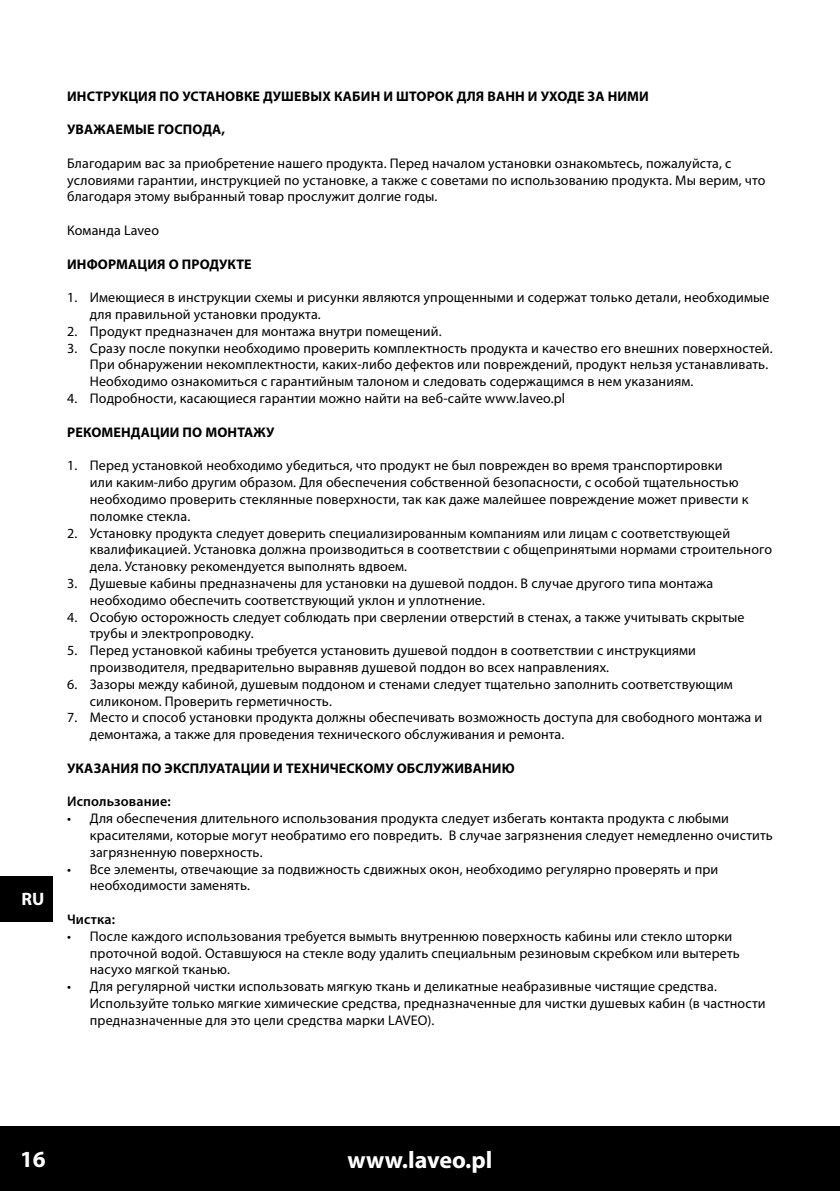
<style>
.page{position:relative;width:840px;height:1191px;background:#fff}
.page>*{position:absolute;margin:0;border:0;box-sizing:border-box;transform-origin:0 0}
.t1{font:700 24px "Myriad Pro";color:#fff}
.t2{font:700 23.2px "Myriad Pro";color:#fff}
.t3{font:700 18px "Myriad Pro";color:#fff}
.t4{font:14px/16.8px "Myriad Pro";letter-spacing:.01em;color:#000}
.t5{font:700 14px "Myriad Pro";letter-spacing:.01em;color:#000}
.t6{font:600 14px "Myriad Pro";letter-spacing:.01em;color:#000}
</style>
<div class="page">
<div style="left:0;top:1125px;width:839px;height:66px;background:#000"></div>
<div style="left:0;top:876px;width:52px;height:46px;background:#000"></div>
<p class="t3" style="left:22px;top:887px;width:24px">RU</p>
<p class="t5" style="left:67px;top:87px;width:583px">ИНСТРУКЦИЯ ПО УСТАНОВКЕ ДУШЕВЫХ КАБИН И ШТОРОК ДЛЯ ВАНН И УХОДЕ ЗА НИМИ</p>
<p class="t5" style="left:67px;top:120px;width:159px">УВАЖАЕМЫЕ ГОСПОДА,</p>
<p class="t4" style="left:67px;top:154px;width:699px">Благодарим вас за приобретение нашего продукта. Перед началом установки ознакомьтесь, пожалуйста, с условиями гарантии, инструкцией по установке, а также с советами по использованию продукта. Мы верим, что благодаря этому выбранный товар прослужит долгие годы.</p>
<p class="t4" style="left:67px;top:222px;width:93px">Команда Laveo</p>
<p class="t5" style="left:67px;top:255px;width:186px">ИНФОРМАЦИЯ О ПРОДУКТЕ</p>
<p class="t4" style="left:90px;top:289px;width:681px;text-indent:-23px">1. Имеющиеся в инструкции схемы и рисунки являются упрощенными и содержат только детали, необходимые для правильной установки продукта.</p>
<p class="t4" style="left:67px;top:322px;width:376px">2. Продукт предназначен для монтажа внутри помещений.</p>
<p class="t4" style="left:90px;top:339px;width:684px;text-indent:-23px">3. Сразу после покупки необходимо проверить комплектность продукта и качество его внешних поверхностей.<br>При обнаружении некомплектности, каких-либо дефектов или повреждений, продукт нельзя устанавливать.<br>Необходимо ознакомиться с гарантийным талоном и следовать содержащимся в нем указаниям.</p>
<p class="t4" style="left:67px;top:390px;width:499px">4. Подробности, касающиеся гарантии можно найти на веб-сайте www.laveo.pl</p>
<p class="t5" style="left:67px;top:423px;width:209px">РЕКОМЕНДАЦИИ ПО МОНТАЖУ</p>
<p class="t4" style="left:90px;top:457px;width:659px;text-indent:-23px">1. Перед установкой необходимо убедиться, что продукт не был поврежден во время транспортировки или каким-либо другим образом. Для обеспечения собственной безопасности, с особой тщательностью необходимо проверить стеклянные поверхности, так как даже малейшее повреждение может привести к поломке стекла.</p>
<p class="t4" style="left:90px;top:524px;width:683px;text-indent:-23px">2. Установку продукта следует доверить специализированным компаниям или лицам с соответствующей квалификацией. Установка должна производиться в соответствии с общепринятыми нормами строительного дела. Установку рекомендуется выполнять вдвоем.</p>
<p class="t4" style="left:90px;top:574px;width:624px;text-indent:-23px">3. Душевые кабины предназначены для установки на душевой поддон. В случае другого типа монтажа необходимо обеспечить соответствующий уклон и уплотнение.</p>
<p class="t4" style="left:90px;top:608px;width:655px;text-indent:-23px">4. Особую осторожность следует соблюдать при сверлении отверстий в стенах, а также учитывать скрытые трубы и электропроводку.</p>
<p class="t4" style="left:90px;top:642px;width:607px;text-indent:-23px">5. Перед установкой кабины требуется установить душевой поддон в соответствии с инструкциями производителя, предварительно выравняв душевой поддон во всех направлениях.</p>
<p class="t4" style="left:90px;top:675px;width:644px;text-indent:-23px">6. Зазоры между кабиной, душевым поддоном и стенами следует тщательно заполнить соответствующим силиконом. Проверить герметичность.</p>
<p class="t4" style="left:90px;top:709px;width:673px;text-indent:-23px">7. Место и способ установки продукта должны обеспечивать возможность доступа для свободного монтажа и демонтажа, а также для проведения технического обслуживания и ремонта.</p>
<p class="t5" style="left:67px;top:759px;width:448px">УКАЗАНИЯ ПО ЭКСПЛУАТАЦИИ И ТЕХНИЧЕСКОМУ ОБСЛУЖИВАНИЮ</p>
<p class="t6" style="left:67px;top:792px;width:105px">Использование:</p>
<p class="t4" style="left:90px;top:810px;width:684px;text-indent:-23px">• Для обеспечения длительного использования продукта следует избегать контакта продукта с любыми красителями, которые могут необратимо его повредить. В случае загрязнения следует немедленно очистить загрязненную поверхность.</p>
<p class="t4" style="left:90px;top:860px;width:629px;text-indent:-23px">• Все элементы, отвечающие за подвижность сдвижных окон, необходимо регулярно проверять и при необходимости заменять.</p>
<p class="t6" style="left:67px;top:910px;width:49px">Чистка:</p>
<p class="t4" style="left:90px;top:927px;width:651px;text-indent:-23px">• После каждого использования требуется вымыть внутреннюю поверхность кабины или стекло шторки проточной водой. Оставшуюся на стекле воду удалить специальным резиновым скребком или вытереть насухо мягкой тканью.</p>
<p class="t4" style="left:90px;top:978px;width:677px;text-indent:-23px">• Для регулярной чистки использовать мягкую ткань и деликатные неабразивные чистящие средства.<br>Используйте только мягкие химические средства, предназначенные для чистки душевых кабин (в частности предназначенные для это цели средства марки LAVEO).</p>
<h2 class="t2" style="left:20px;top:1144px;width:27px">16</h2>
<h1 class="t1" style="left:347px;top:1144px;width:146px">www.laveo.pl</h1>
</div>
